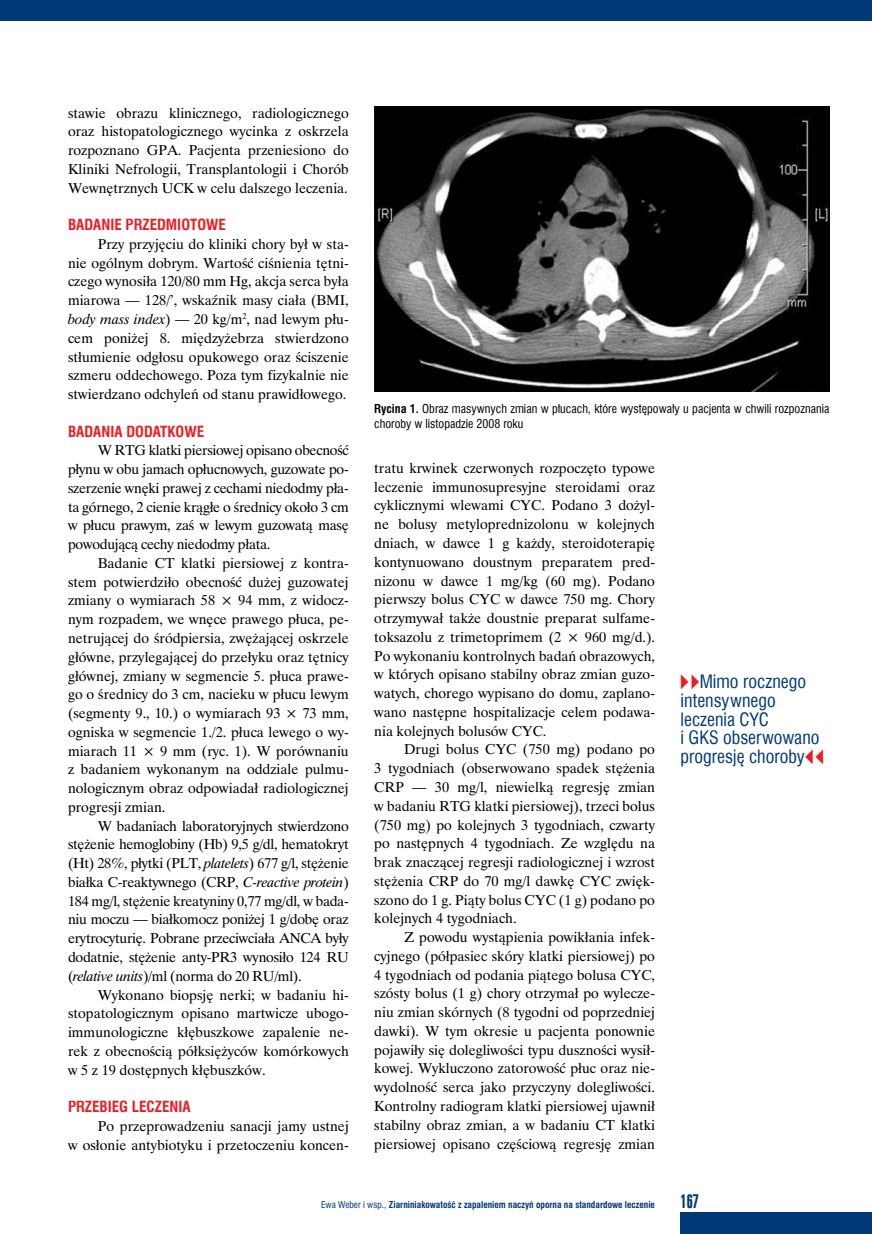
<style>
.page{position:relative;width:872px;height:1234px;background:#fff}
.page>*{position:absolute;margin:0;border:0;box-sizing:border-box;transform-origin:0 0}
.t1{font:18px/18.8px "Swis 721 Cn EU";color:#003976}
.t2{font:18px "Swis 924 EU";color:#003976}
.t3{font:700 15px "Swis 721 Cn EU";color:#ed1d24}
.t4{font:14.25px/18.8px "Time Ibis EE";color:#000;text-align:justify}
.t5{font:12px/14.7px "Swis 721 Cn EU";color:#000}
.t6{font:700 9.3px "Swis 721 Cn EU";color:#003976}
.s1{font-style:italic}
.s2{font-weight:700}
.s3{font-family:"Newspaper Pi PL";color:#ed1d24}
.s4{font-weight:400}
</style>
<div class="page">
<div style="left:680px;top:1212px;width:192px;height:21px;background:#003976"></div>
<div style="left:0;top:0;width:872px;height:21px;background:#003976"></div>
<img style="left:374px;top:106px;width:455px;height:285px">
<p class="t4" style="left:68px;top:103px;width:282px">stawie obrazu klinicznego, radiologicznego oraz histopatologicznego wycinka z oskrzela rozpoznano GPA. Pacjenta przeniesiono do Kliniki Nefrologii, Transplantologii i Chorób Wewnętrznych UCK w celu dalszego leczenia.</p>
<p class="t3" style="left:68px;top:216px;width:159px">BADANIE PRZEDMIOTOWE</p>
<p class="t4" style="left:68px;top:234px;width:282px;text-indent:30px">Przy przyjęciu do kliniki chory był w sta&shy;nie ogólnym dobrym. Wartość ciśnienia tętni&shy;czego wynosiła 120/80 mm Hg, akcja serca była miarowa — 128/’, wskaźnik masy ciała (BMI, <span class="s1">body mass index</span>) — 20 kg/m<sup>2</sup>, nad lewym płu&shy;cem poniżej 8. międzyżebrza stwierdzono stłumienie odgłosu opukowego oraz ściszenie szmeru oddechowego. Poza tym fizykalnie nie stwierdzano odchyleń od stanu prawidłowego.</p>
<p class="t3" style="left:68px;top:422px;width:138px">BADANIA DODATKOWE</p>
<p class="t4" style="left:68px;top:441px;width:282px;text-indent:30px">W RTG klatki piersiowej opisano obecność płynu w obu jamach opłucnowych, guzowate po&shy;szerzenie wnęki prawej z cechami niedodmy pła&shy;ta górnego, 2 cienie krągłe o średnicy około 3 cm w płucu prawym, zaś w lewym guzowatą masę powodującą cechy niedodmy płata.</p>
<p class="t4" style="left:68px;top:553px;width:282px;text-indent:30px">Badanie CT klatki piersiowej z kontra&shy;stem potwierdziło obecność dużej guzowatej zmiany o wymiarach 58 × 94 mm, z widocz&shy;nym rozpadem, we wnęce prawego płuca, pe&shy;netrującej do śródpiersia, zwężającej oskrzele główne, przylegającej do przełyku oraz tętnicy głównej, zmiany w segmencie 5. płuca prawe&shy;go o średnicy do 3 cm, nacieku w płucu lewym (segmenty 9., 10.) o wymiarach 93 × 73 mm, ogniska w segmencie 1./2. płuca lewego o wy&shy;miarach 11 × 9 mm (ryc. 1). W porównaniu z badaniem wykonanym na oddziale pulmu&shy;nologicznym obraz odpowiadał radiologicznej progresji zmian.</p>
<p class="t4" style="left:68px;top:816px;width:282px;text-indent:30px">W badaniach laboratoryjnych stwierdzono stężenie hemoglobiny (Hb) 9,5 g/dl, hematokryt (Ht) 28%, płytki (PLT, <span class="s1">platelets</span>) 677 g/l, stężenie białka C-reaktywnego (CRP, <span class="s1">C-reactive protein</span>)<br>184 mg/l, stężenie kreatyniny 0,77 mg/dl, w bada&shy;niu moczu — białkomocz poniżej 1 g/dobę oraz erytrocyturię. Pobrane przeciwciała ANCA były dodatnie, stężenie anty-PR3 wynosiło 124 RU (<span class="s1">relative units</span>)/ml (norma do 20 RU/ml).</p>
<p class="t4" style="left:68px;top:984px;width:282px;text-indent:30px">Wykonano biopsję nerki; w badaniu hi&shy;stopatologicznym opisano martwicze ubogo&shy;immunologiczne kłębuszkowe zapalenie ne&shy;rek z obecnością półksiężyców komórkowych w 5 z 19 dostępnych kłębuszków.</p>
<p class="t3" style="left:68px;top:1097px;width:124px">PRZEBIEG LECZENIA</p>
<p class="t4" style="left:68px;top:1116px;width:282px;text-align:right">Po przeprowadzeniu sanacji jamy ustnej<br>w osłonie antybiotyku i przetoczeniu koncen-</p>
<p class="t5" style="left:374px;top:401px;width:457px"><span class="s2">Rycina 1.</span> Obraz masywnych zmian w płucach, które występowały u pacjenta w chwili rozpoznania choroby w listopadzie 2008 roku</p>
<p class="t4" style="left:374px;top:458px;width:282px">tratu krwinek czerwonych rozpoczęto typowe leczenie immunosupresyjne steroidami oraz cyklicznymi wlewami CYC. Podano 3 dożyl&shy;ne bolusy metyloprednizolonu w kolejnych dniach, w dawce 1 g każdy, steroidoterapię kontynuowano doustnym preparatem pred&shy;nizonu w dawce 1 mg/kg (60 mg). Podano pierwszy bolus CYC w dawce 750 mg. Chory otrzymywał także doustnie preparat sulfame&shy;toksazolu z trimetoprimem (2 × 960 mg/d.).<br>Po wykonaniu kontrolnych badań obrazowych, w których opisano stabilny obraz zmian guzo&shy;watych, chorego wypisano do domu, zaplano&shy;wano następne hospitalizacje celem podawa&shy;nia kolejnych bolusów CYC.</p>
<p class="t4" style="left:374px;top:739px;width:282px;text-indent:30px">Drugi bolus CYC (750 mg) podano po 3 tygodniach (obserwowano spadek stężenia CRP — 30 mg/l, niewielką regresję zmian w badaniu RTG klatki piersiowej), trzeci bolus (750 mg) po kolejnych 3 tygodniach, czwarty po następnych 4 tygodniach. Ze względu na brak znaczącej regresji radiologicznej i wzrost stężenia CRP do 70 mg/l dawkę CYC zwięk&shy;szono do 1 g. Piąty bolus CYC (1 g) podano po kolejnych 4 tygodniach.</p>
<p class="t4" style="left:374px;top:927px;width:282px;text-indent:30px">Z powodu wystąpienia powikłania infek&shy;cyjnego (półpasiec skóry klatki piersiowej) po 4 tygodniach od podania piątego bolusa CYC, szósty bolus (1 g) chory otrzymał po wylecze&shy;niu zmian skórnych (8 tygodni od poprzedniej dawki). W tym okresie u pacjenta ponownie pojawiły się dolegliwości typu duszności wysił&shy;kowej. Wykluczono zatorowość płuc oraz nie&shy;wydolność serca jako przyczyny dolegliwości.<br>Kontrolny radiogram klatki piersiowej ujawnił stabilny obraz zmian, a w badaniu CT klatki piersiowej opisano częściową regresję zmian</p>
<p class="t1" style="left:680px;top:671px;width:145px"><span class="s3">VV</span>Mimo rocznego intensywnego leczenia CYC<br>i GKS obserwowano progresję choroby<span class="s3">CC</span></p>
<p class="t6" style="left:321px;top:1198px;width:335px"><span class="s4">Ewa Weber i wsp.,</span> Ziarniniakowatość z zapaleniem naczyń oporna na standardowe leczenie</p>
<p class="t2" style="left:680px;top:1189px;width:20px">167</p>
</div>
